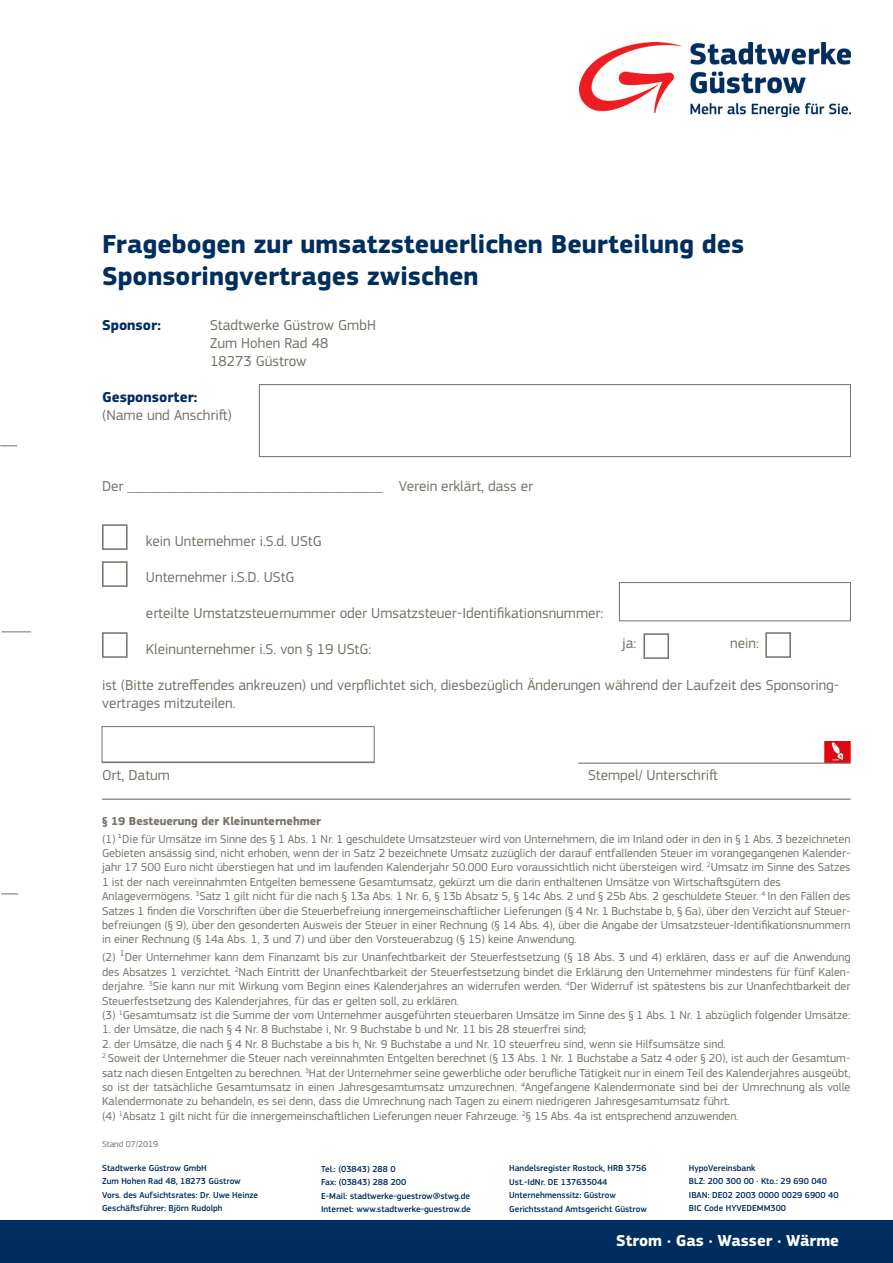
<style>
.page{position:relative;width:893px;height:1263px;background:#fff}
.page>*{position:absolute;margin:0;border:0;box-sizing:border-box;transform-origin:0 0}
.t1{font:700 27px/32.4px "PF Square Sans Pro";color:#002e5e}
.t2{font:700 16.5px "PF Square Sans Pro";color:#fff}
.t3{font:15px/18px "PF Square Sans Pro";color:#777167}
.t4{font:700 15px "PF Square Sans Pro";color:#002e5e}
.t5{font:12px/14.4px "PF Square Sans Pro";color:#777167;text-align:justify}
.t6{font:700 12px "PF Square Sans Pro";color:#777167}
.t7{font:500 9px "PF Square Sans Pro";color:#002e5e}
.t8{font:9px "PF Square Sans Pro";color:#777167}
</style>
<div class="page">
<div style="left:102px;top:726px;width:272px;height:37px;border:1px solid #777167"></div>
<div style="left:0;top:1220px;width:893px;height:43px;background:#002e5e"></div>
<hr style="left:102px;top:761px;width:272px;height:2px;background:#777167">
<img style="left:580px;top:43px;width:270px;height:74px">
<img style="left:824px;top:741px;width:26px;height:22px">
<hr style="left:1px;top:632px;width:30px;height:1px;background:#777167">
<svg style="left:0;top:446px;width:17px;height:1px"></svg>
<svg style="left:1px;top:894px;width:17px;height:1px"></svg>
<div style="left:259px;top:384px;width:592px;height:73px;border:1px solid #777167"></div>
<div style="left:102px;top:524px;width:26px;height:26px;border:2px solid #777167"></div>
<div style="left:102px;top:561px;width:26px;height:26px;border:2px solid #777167"></div>
<div style="left:619px;top:582px;width:232px;height:39px;border:1px solid #777167"></div>
<div style="left:102px;top:632px;width:26px;height:26px;border:2px solid #777167"></div>
<div style="left:643px;top:633px;width:26px;height:26px;border:2px solid #777167"></div>
<div style="left:765px;top:632px;width:26px;height:26px;border:2px solid #777167"></div>
<hr style="left:578px;top:763px;width:272px;height:1px;background:#777167">
<hr style="left:102px;top:799px;width:748px;height:1px;background:#777167">
<p class="t1" style="left:102px;top:229px;width:644px">Fragebogen zur umsatzsteuerlichen Beurteilung des<br>Sponsoringvertrages zwischen</p>
<p class="t4" style="left:102px;top:316px;width:60px">Sponsor:</p>
<p class="t3" style="left:210px;top:316px;width:167px">Stadtwerke Güstrow GmbH</p>
<p class="t3" style="left:210px;top:334px;width:120px">Zum Hohen Rad 48</p>
<p class="t3" style="left:210px;top:352px;width:98px">18273 Güstrow</p>
<p class="t4" style="left:102px;top:388px;width:97px">Gesponsorter:</p>
<p class="t3" style="left:102px;top:406px;width:131px">(Name und Anschrift)</p>
<p class="t3" style="left:102px;top:477px;width:432px">Der __________________________________ Verein erklärt, dass er</p>
<p class="t3" style="left:146px;top:532px;width:177px">kein Unternehmer i.S.d. UStG</p>
<p class="t3" style="left:146px;top:568px;width:150px">Unternehmer i.S.D. UStG</p>
<p class="t3" style="left:146px;top:604px;width:459px">erteilte Umstatzsteuernummer oder Umsatzsteuer-Identifikationsnummer:</p>
<p class="t3" style="left:146px;top:640px;width:227px">Kleinunternehmer i.S. von § 19 UStG:</p>
<p class="t3" style="left:622px;top:634px;width:16px">ja:</p>
<p class="t3" style="left:730px;top:634px;width:30px">nein:</p>
<p class="t3" style="left:102px;top:676px;width:739px">ist (Bitte zutreffendes ankreuzen) und verpflichtet sich, diesbezüglich Änderungen während der Laufzeit des Sponsoring&shy;vertrages mitzuteilen.</p>
<p class="t3" style="left:102px;top:766px;width:69px">Ort, Datum</p>
<p class="t3" style="left:588px;top:766px;width:131px">Stempel/ Unterschrift</p>
<p class="t6" style="left:102px;top:813px;width:221px">§ 19 Besteuerung der Kleinunternehmer</p>
<p class="t5" style="left:102px;top:831px;width:750px">(1) <sup>1</sup>Die für Umsätze im Sinne des § 1 Abs. 1 Nr. 1 geschuldete Umsatzsteuer wird von Unternehmern, die im Inland oder in den in § 1 Abs. 3 bezeichneten Gebieten ansässig sind, nicht erhoben, wenn der in Satz 2 bezeichnete Umsatz zuzüglich der darauf entfallenden Steuer im vorangegangenen Kalender&shy;jahr 17 500 Euro nicht überstiegen hat und im laufenden Kalenderjahr 50.000 Euro voraussichtlich nicht übersteigen wird. <sup>2</sup>Umsatz im Sinne des Satzes 1 ist der nach vereinnahmten Entgelten bemessene Gesamtumsatz, gekürzt um die darin enthaltenen Umsätze von Wirtschaftsgütern des</p>
<p class="t5" style="left:102px;top:889px;width:750px">Anlagevermögens. <sup>3</sup>Satz 1 gilt nicht für die nach § 13a Abs. 1 Nr. 6, § 13b Absatz 5, § 14c Abs. 2 und § 25b Abs. 2 geschuldete Steuer. <sup>4</sup> In den Fällen des Satzes 1 finden die Vorschriften über die Steuerbefreiung innergemeinschaftlicher Lieferungen (§ 4 Nr. 1 Buchstabe b, § 6a), über den Verzicht auf Steuer&shy;befreiungen (§ 9), über den gesonderten Ausweis der Steuer in einer Rechnung (§ 14 Abs. 4), über die Angabe der Umsatzsteuer-Identifikationsnummern in einer Rechnung (§ 14a Abs. 1, 3 und 7) und über den Vorsteuerabzug (§ 15) keine Anwendung.</p>
<p class="t5" style="left:102px;top:950px;width:750px">(2) <sup>1</sup>Der Unternehmer kann dem Finanzamt bis zur Unanfechtbarkeit der Steuerfestsetzung (§ 18 Abs. 3 und 4) erklären, dass er auf die Anwendung des Absatzes 1 verzichtet. <sup>2</sup>Nach Eintritt der Unanfechtbarkeit der Steuerfestsetzung bindet die Erklärung den Unternehmer mindestens für fünf Kalen&shy;derjahre. <sup>3</sup>Sie kann nur mit Wirkung vom Beginn eines Kalenderjahres an widerrufen werden. <sup>4</sup>Der Widerruf ist spätestens bis zur Unanfechtbarkeit der Steuerfestsetzung des Kalenderjahres, für das er gelten soll, zu erklären.</p>
<p class="t5" style="left:102px;top:1008px;width:750px">(3) <sup>1</sup>Gesamtumsatz ist die Summe der vom Unternehmer ausgeführten steuerbaren Umsätze im Sinne des § 1 Abs. 1 Nr. 1 abzüglich folgender Umsätze:</p>
<p class="t5" style="left:102px;top:1022px;width:486px">1. der Umsätze, die nach § 4 Nr. 8 Buchstabe i, Nr. 9 Buchstabe b und Nr. 11 bis 28 steuerfrei sind;</p>
<p class="t5" style="left:102px;top:1037px;width:625px">2. der Umsätze, die nach § 4 Nr. 8 Buchstabe a bis h, Nr. 9 Buchstabe a und Nr. 10 steuerfreu sind, wenn sie Hilfsumsätze sind.</p>
<p class="t5" style="left:102px;top:1051px;width:750px"><sup>2</sup> Soweit der Unternehmer die Steuer nach vereinnahmten Entgelten berechnet (§ 13 Abs. 1 Nr. 1 Buchstabe a Satz 4 oder § 20), ist auch der Gesamtum&shy;satz nach diesen Entgelten zu berechnen. <sup>3</sup>Hat der Unternehmer seine gewerbliche oder berufliche Tätigkeit nur in einem Teil des Kalenderjahres ausgeübt, so ist der tatsächliche Gesamtumsatz in einen Jahresgesamtumsatz umzurechnen. <sup>4</sup>Angefangene Kalendermonate sind bei der Umrechnung als volle Kalendermonate zu behandeln, es sei denn, dass die Umrechnung nach Tagen zu einem niedrigeren Jahresgesamtumsatz führt.</p>
<p class="t5" style="left:102px;top:1109px;width:638px">(4) <sup>1</sup>Absatz 1 gilt nicht für die innergemeinschaftlichen Lieferungen neuer Fahrzeuge. <sup>2</sup>§ 15 Abs. 4a ist entsprechend anzuwenden.</p>
<p class="t8" style="left:102px;top:1139px;width:58px">Stand 07/2019</p>
<p class="t7" style="left:102px;top:1162px;width:106px">Stadtwerke Güstrow GmbH</p>
<p class="t7" style="left:102px;top:1176px;width:140px">Zum Hohen Rad 48, 18273 Güstrow</p>
<p class="t7" style="left:102px;top:1189px;width:157px">Vors. des Aufsichtsrates: Dr. Uwe Heinze</p>
<p class="t7" style="left:102px;top:1203px;width:122px">Geschäftsführer: Björn Rudolph</p>
<p class="t7" style="left:321px;top:1163px;width:76px">Tel.: (03843) 288 0</p>
<p class="t7" style="left:321px;top:1177px;width:87px">Fax: (03843) 288 200</p>
<p class="t7" style="left:321px;top:1190px;width:151px">E-Mail: stadtwerke-guestrow@stwg.de</p>
<p class="t7" style="left:321px;top:1204px;width:151px">Internet: www.stadtwerke-guestrow.de</p>
<p class="t7" style="left:509px;top:1163px;width:139px">Handelsregister Rostock, HRB 3756</p>
<p class="t7" style="left:509px;top:1177px;width:100px">Ust.-IdNr. DE 137635044</p>
<p class="t7" style="left:509px;top:1190px;width:108px">Unternehmenssitz: Güstrow</p>
<p class="t7" style="left:509px;top:1204px;width:139px">Gerichtsstand Amtsgericht Güstrow</p>
<p class="t7" style="left:689px;top:1162px;width:68px">HypoVereinsbank</p>
<p class="t7" style="left:689px;top:1176px;width:140px">BLZ: 200 300 00 · Kto.: 29 690 040</p>
<p class="t7" style="left:689px;top:1189px;width:151px">IBAN: DE02 2003 0000 0029 6900 40</p>
<p class="t7" style="left:689px;top:1203px;width:99px">BIC Code HYVEDEMM300</p>
<p class="t2" style="left:616px;top:1231px;width:224px">Strom ∙ Gas ∙ Wasser ∙ Wärme</p>
</div>
